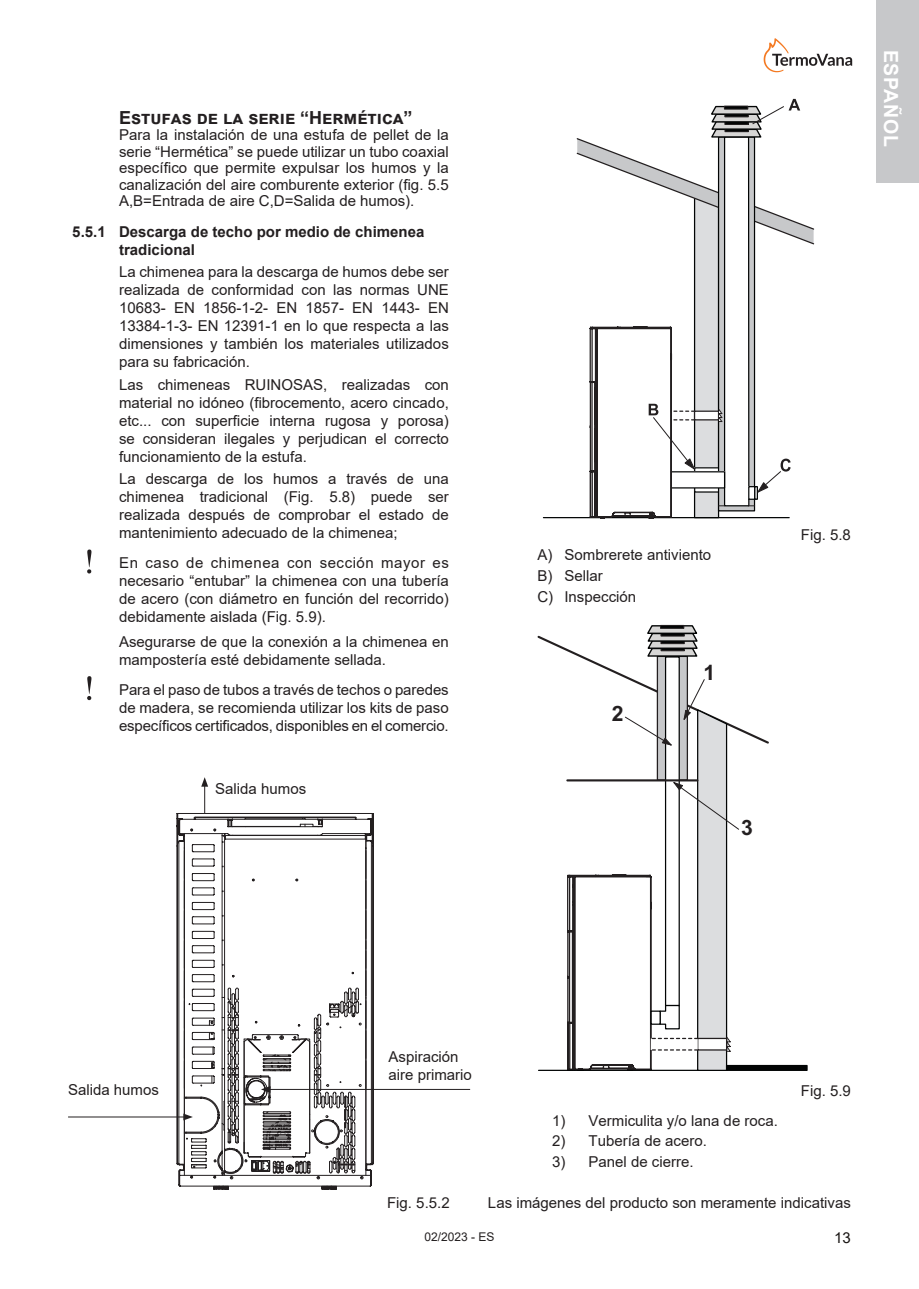
<style>
.page{position:relative;width:919px;height:1289px;background:#fff}
.page>*{position:absolute;margin:0;border:0;box-sizing:border-box;transform-origin:0 0}
.t1{font:700 21.15px "Arial";color:#231f20}
.t2{font:700 19.5px "Arial";letter-spacing:.035em;color:#fff}
.t3{font:700 18px "Arial";color:#231f20}
.t4{font:15px/18px "Arial";color:#231f20;text-align:justify}
.t5{font:700 15px/18px "Arial";color:#231f20}
.t6{font:15px "Arial";color:#171311}
.t7{font:12px "Arial";color:#231f20}
</style>
<div class="page">
<div style="left:876px;top:0;width:42px;height:183px;background:#c7c8ca"></div>
<svg style="left:87px;top:549px;width:4px;height:24px"></svg>
<svg style="left:87px;top:676px;width:4px;height:24px"></svg>
<div style="left:694px;top:197px;width:24px;height:320px;background:#dcdddf"></div>
<svg style="left:719px;top:245px;width:34px;height:80px"></svg>
<div style="left:717px;top:136px;width:38px;height:375px;border:1px solid #020404"></div>
<div style="left:724px;top:137px;width:24px;height:369px;background:#fff"></div>
<div style="left:724px;top:136px;width:25px;height:370px;border:1px solid #020404"></div>
<hr style="left:543px;top:517px;width:246px;height:1px;background:#020404">
<svg style="left:576px;top:99px;width:238px;height:146px"></svg>
<svg style="left:589px;top:325px;width:201px;height:193px"></svg>
<svg style="left:537px;top:625px;width:270px;height:445px"></svg>
<hr style="left:68px;top:1116px;width:118px;height:1px;background:#231f20">
<svg style="left:201px;top:777px;width:7px;height:35px"></svg>
<hr style="left:268px;top:1089px;width:202px;height:1px;background:#231f20">
<svg style="left:176px;top:812px;width:198px;height:361px"></svg>
<svg style="left:183px;top:832px;width:7px;height:344px"></svg>
<svg style="left:190px;top:828px;width:177px;height:350px"></svg>
<svg style="left:337px;top:835px;width:30px;height:338px"></svg>
<svg style="left:209px;top:817px;width:128px;height:372px"></svg>
<svg style="left:213px;top:1185px;width:16px;height:4px"></svg>
<svg style="left:763px;top:38px;width:89px;height:34px"></svg>
<p class="t3" style="left:119px;top:105px;width:295px">Estufas de la serie “Hermética”</p>
<p class="t4" style="left:119px;top:127px;width:331px;line-height:16.5px">Para la instalación de una estufa de pellet de la serie “Hermética” se puede utilizar un tubo coaxial específico que permite expulsar los humos y la canalización del aire comburente exterior (fig. 5.5<br>A,B=Entrada de aire C,D=Salida de humos).</p>
<p class="t5" style="left:119px;top:223px;width:307px;text-indent:-47px">5.5.1 Descarga de techo por medio de chimenea tradicional</p>
<p class="t4" style="left:119px;top:263px;width:331px">La chimenea para la descarga de humos debe ser realizada de conformidad con las normas UNE 10683- EN 1856-1-2- EN 1857- EN 1443- EN 13384-1-3- EN 12391-1 en lo que respecta a las dimensiones y también los materiales utilizados para su fabricación.</p>
<p class="t4" style="left:119px;top:375px;width:331px">Las chimeneas RUINOSAS, realizadas con material no idóneo (fibrocemento, acero cincado, etc... con superficie interna rugosa y porosa) se consideran ilegales y perjudican el correcto funcionamiento de la estufa.</p>
<p class="t4" style="left:119px;top:469px;width:331px">La descarga de los humos a través de una chimenea tradicional (Fig. 5.8) puede ser realizada después de comprobar el estado de mantenimiento adecuado de la chimenea;</p>
<p class="t4" style="left:119px;top:554px;width:331px">En caso de chimenea con sección mayor es necesario “entubar” la chimenea con una tubería de acero (con diámetro en función del recorrido) debidamente aislada (Fig. 5.9).</p>
<p class="t4" style="left:119px;top:632px;width:331px">Asegurarse de que la conexión a la chimenea en mampostería esté debidamente sellada.</p>
<p class="t4" style="left:119px;top:680px;width:331px">Para el paso de tubos a través de techos o paredes de madera, se recomienda utilizar los kits de paso específicos certificados, disponibles en el comercio.</p>
<p class="t4" style="left:215px;top:779px;width:92px">Salida humos</p>
<h2 class="t2" style="left:904px;top:50px;width:98px;rotate:90deg">ESPAÑOL</h2>
<p class="t4" style="left:537px;top:544px;width:175px;line-height:20.7px;text-align:left">A) Sombrerete antiviento<br>B) Sellar<br>C) Inspección</p>
<h1 class="t1" style="left:612px;top:698px;width:13px">2</h1>
<h1 class="t1" style="left:703px;top:657px;width:13px">1</h1>
<h1 class="t1" style="left:741px;top:813px;width:13px">3</h1>
<p class="t4" style="left:800px;top:526px;width:52px">Fig. 5.8</p>
<p class="t4" style="left:68px;top:1081px;width:92px">Salida humos</p>
<p class="t4" style="left:388px;top:1047px;width:85px">Aspiración aire primario</p>
<p class="t4" style="left:387px;top:1193px;width:64px">Fig. 5.5.2</p>
<p class="t4" style="left:552px;top:1111px;width:227px">1) Vermiculita y/o lana de roca.</p>
<p class="t4" style="left:552px;top:1131px;width:156px">2) Tubería de acero.</p>
<p class="t4" style="left:552px;top:1152px;width:143px">3) Panel de cierre.</p>
<p class="t4" style="left:800px;top:1081px;width:52px">Fig. 5.9</p>
<p class="t4" style="left:488px;top:1193px;width:364px">Las imágenes del producto son meramente indicativas</p>
<p class="t7" style="left:424px;top:1228px;width:72px">02/2023 - ES</p>
<p class="t6" style="left:834px;top:1227px;width:18px">13</p>
</div>
